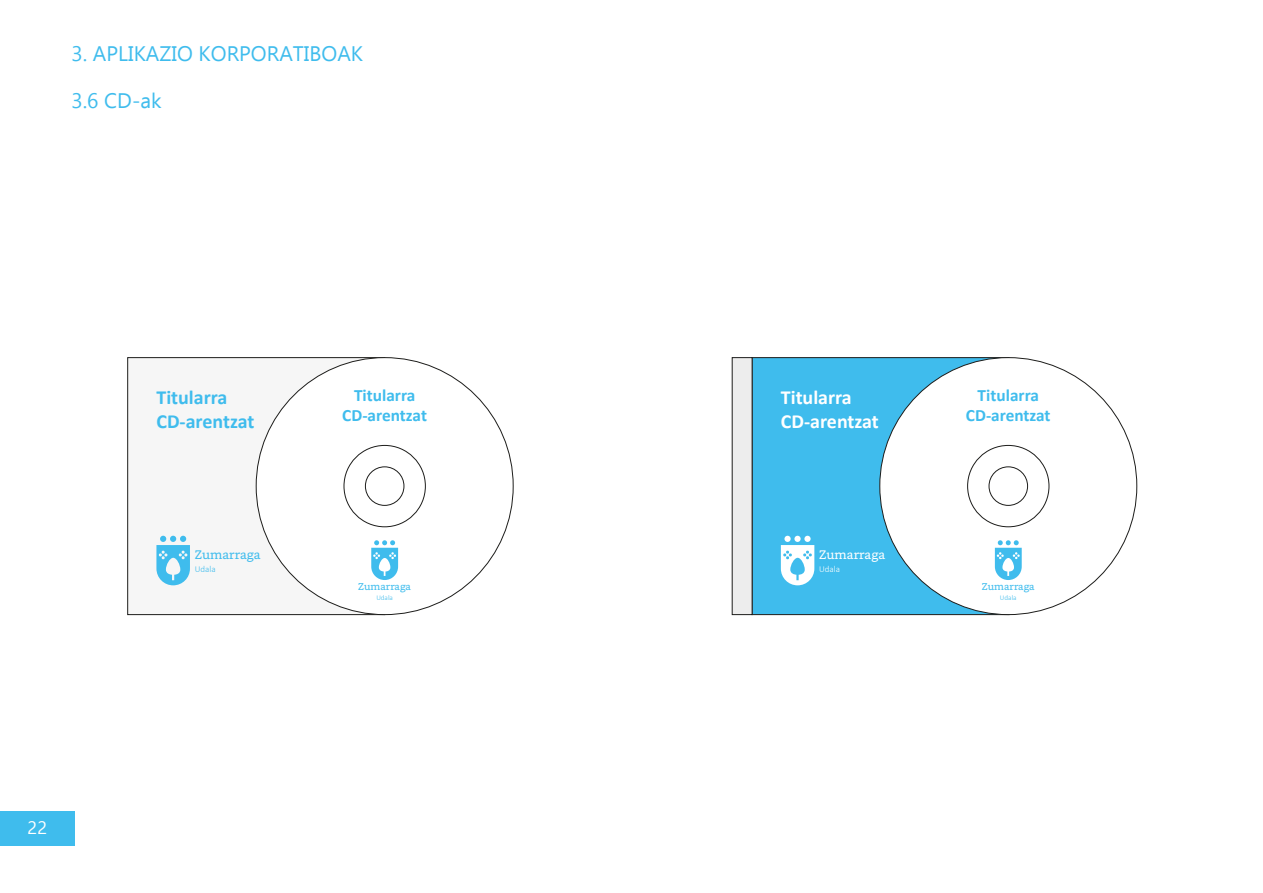
<style>
.page{position:relative;width:1263px;height:893px;background:#fff}
.page>*{position:absolute;margin:0;border:0;box-sizing:border-box;transform-origin:0 0}
.t1{font:21px "Ebrima";color:#3fbced}
.t2{font:700 19.95px/24px "Calibri";color:#fff}
.t3{font:700 19.95px/24px "Calibri";color:#3fbced}
.t4{font:18px "Ebrima";color:#fff}
.t5{font:700 17.25px/20.7px "Calibri";color:#3fbced;text-align:center}
.t6{font:12.45px "Bookerly";color:#fff}
.t7{font:12.45px "Bookerly";color:#3fbced}
.t8{font:9.9px "Bookerly";color:#3fbced}
.t9{font:300 9px "Calibri";color:#fff}
.t10{font:300 9px "Calibri";color:#3fbced}
.t11{font:300 7.2px "Calibri";color:#3fbced}
</style>
<div class="page">
<div style="left:0;top:811px;width:75px;height:35px;background:#3fbced"></div>
<div style="left:752px;top:357px;width:257px;height:258px;background:#3fbced;border:1px solid #1d1d1b"></div>
<div style="left:804px;top:536px;width:7px;height:6px;background:#fff;border-radius:50%"></div>
<div style="left:784px;top:536px;width:7px;height:6px;background:#fff;border-radius:50%"></div>
<div style="left:794px;top:536px;width:7px;height:6px;background:#fff;border-radius:50%"></div>
<svg style="left:781px;top:545px;width:33px;height:40px"></svg>
<div style="left:732px;top:357px;width:20px;height:258px;background:#ededed"></div>
<div style="left:880px;top:358px;width:257px;height:257px;background:#fff;border-radius:50%"></div>
<div style="left:967px;top:445px;width:82px;height:82px;border:1px solid #1d1d1b;border-radius:50%"></div>
<div style="left:989px;top:466px;width:39px;height:40px;border:1px solid #1d1d1b;border-radius:50%"></div>
<svg style="left:995px;top:540px;width:27px;height:40px"></svg>
<div style="left:127px;top:357px;width:258px;height:258px;background:#f6f6f6;border:1px solid #1d1d1b"></div>
<svg style="left:156px;top:536px;width:34px;height:49px"></svg>
<div style="left:256px;top:358px;width:257px;height:257px;background:#fff;border-radius:50%"></div>
<div style="left:344px;top:445px;width:82px;height:82px;border:1px solid #1d1d1b;border-radius:50%"></div>
<div style="left:365px;top:466px;width:39px;height:40px;border:1px solid #1d1d1b;border-radius:50%"></div>
<svg style="left:371px;top:540px;width:27px;height:40px"></svg>
<p class="t1" style="left:71px;top:39px;width:293px">3. APLIKAZIO KORPORATIBOAK</p>
<p class="t1" style="left:71px;top:86px;width:92px">3.6 CD-ak</p>
<p class="t4" style="left:28px;top:814px;width:21px">22</p>
<p class="t3" style="left:156px;top:385px;width:99px">Titularra<br>CD-arentzat</p>
<p class="t7" style="left:195px;top:548px;width:67px">Zumarraga</p>
<p class="t10" style="left:195px;top:563px;width:22px">Udala</p>
<p class="t5" style="left:342px;top:384px;width:86px">Titularra<br>CD-arentzat</p>
<p class="t8" style="left:358px;top:581px;width:54px">Zumarraga</p>
<p class="t11" style="left:376px;top:593px;width:18px">Udala</p>
<p class="t2" style="left:781px;top:385px;width:99px">Titularra<br>CD-arentzat</p>
<p class="t6" style="left:819px;top:548px;width:67px">Zumarraga</p>
<p class="t9" style="left:819px;top:563px;width:22px">Udala</p>
<p class="t5" style="left:966px;top:384px;width:86px">Titularra<br>CD-arentzat</p>
<p class="t8" style="left:982px;top:581px;width:54px">Zumarraga</p>
<p class="t11" style="left:1000px;top:593px;width:18px">Udala</p>
</div>
